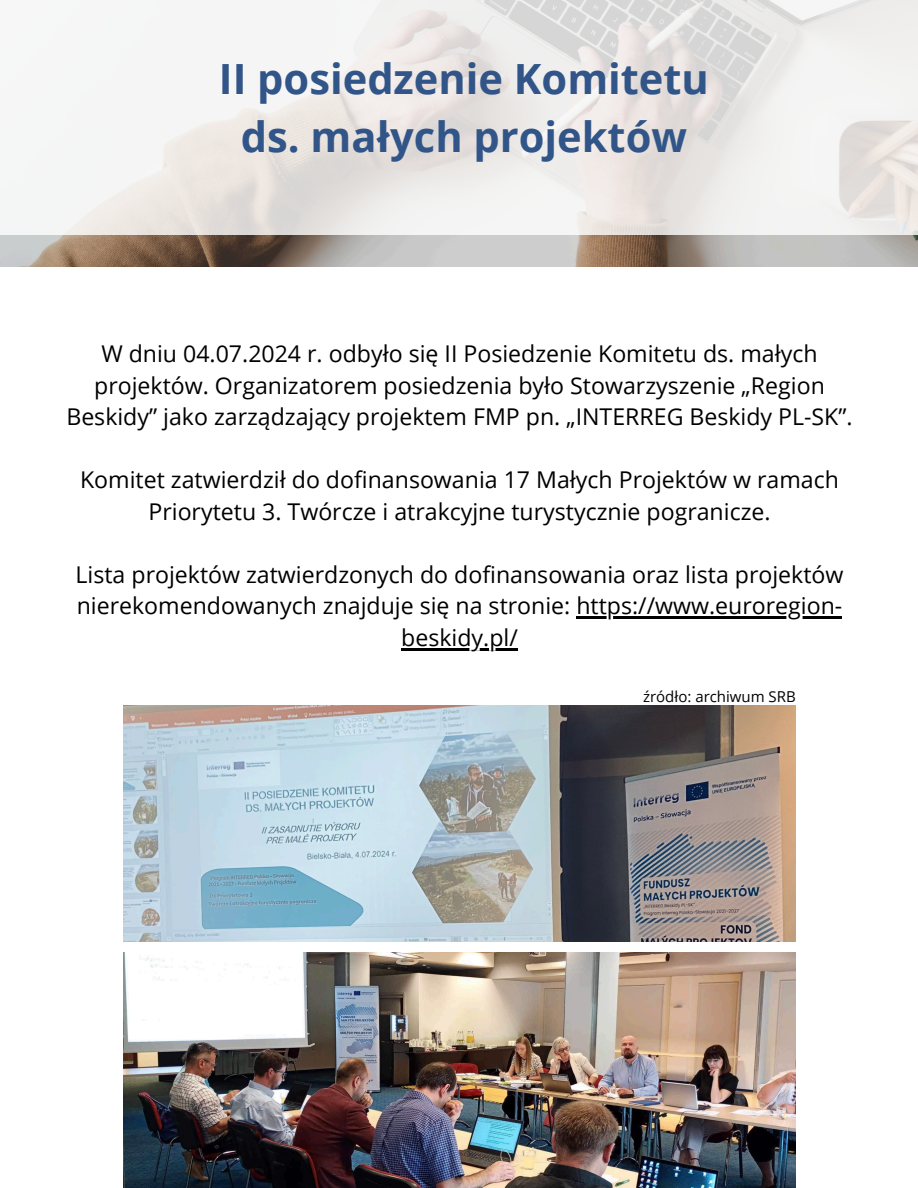
<style>
.page{position:relative;width:918px;height:1188px;background:#fff}
.page>*{position:absolute;margin:0;border:0;box-sizing:border-box;transform-origin:0 0}
.t1{font:700 41.7px/58.2px "Open Sans";color:#315588;text-align:center}
.t2{font:23.1px/31.5px "Open Sans";color:#000;text-align:center}
.t3{font:15px "Open Sans";color:#000}
</style>
<div class="page">
<img style="left:123px;top:705px;width:673px;height:236px">
<img style="left:123px;top:953px;width:673px;height:235px">
<img style="left:0;top:234px;width:918px;height:32px">
<svg style="left:0;top:0;width:918px;height:234px"></svg>
<hr style="left:576px;top:616px;width:266px;height:3px;background:#000">
<hr style="left:401px;top:648px;width:117px;height:2px;background:#000">
<h1 class="t1" style="left:219px;top:49px;width:492px">II posiedzenie Komitetu ds. małych projektów</h1>
<h1 class="t2" style="left:66px;top:337px;width:788px">W dniu 04.07.2024 r. odbyło się II Posiedzenie Komitetu ds. małych projektów. Organizatorem posiedzenia było Stowarzyszenie „Region<br>Beskidy” jako zarządzający projektem FMP pn. „INTERREG Beskidy PL-SK”.</h1>
<h2 class="t2" style="left:80px;top:463px;width:760px">Komitet zatwierdził do dofinansowania 17 Małych Projektów w ramach<br>Priorytetu 3. Twórcze i atrakcyjne turystycznie pogranicze.</h2>
<h2 class="t2" style="left:76px;top:558px;width:769px;text-align:left">Lista projektów zatwierdzonych do dofinansowania oraz lista projektów nierekomendowanych znajduje się na stronie: https://www.euroregion-</h2>
<p class="t2" style="left:401px;top:621px;width:118px">beskidy.pl/</p>
<p class="t3" style="left:643px;top:686px;width:154px">źródło: archiwum SRB</p>
</div>
